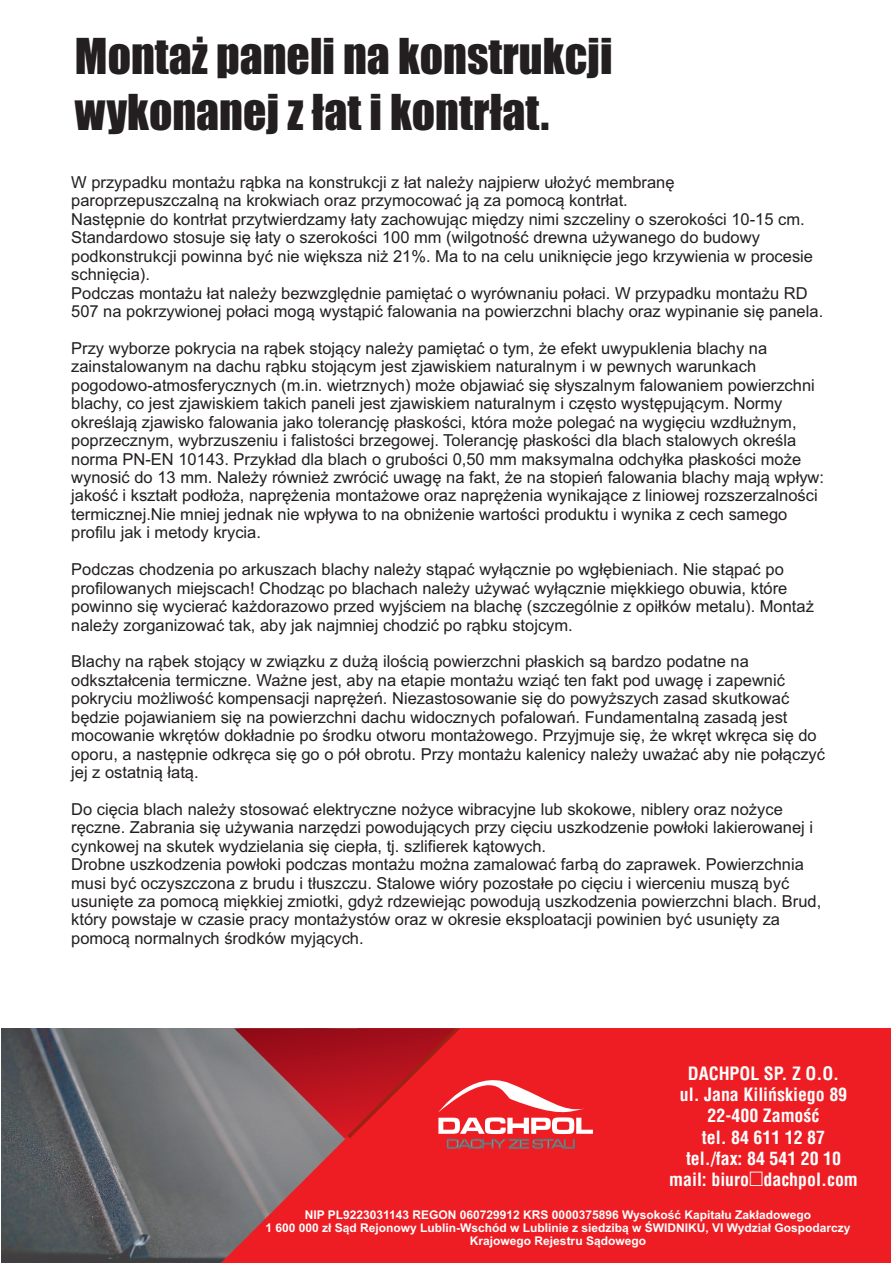
<style>
.page{position:relative;width:893px;height:1263px;background:#fff}
.page>*{position:absolute;margin:0;border:0;box-sizing:border-box;transform-origin:0 0}
.t1{font:45.75px/55.8px "Impact";color:#231f20}
.t2{font:700 17.85px/21.3px "Switzerland Condensed";color:#fff;text-align:center}
.t3{font:16.5px/18.5px "Arial";color:#231f20}
.t4{font:700 12px/13.4px "Arial";color:#fff;text-align:center}
</style>
<div class="page">
<div style="left:2px;top:1028px;width:889px;height:235px;background:#ee1d23"></div>
<img style="left:2px;top:1028px;width:334px;height:235px">
<svg style="left:234px;top:1028px;width:359px;height:120px"></svg>
<h1 class="t1" style="left:75px;top:31px;width:539px">Monta¿ paneli na konstrukcji wykonanej z ³at i kontr³at.</h1>
<p class="t3" style="left:71px;top:175px;width:754px">W przypadku monta¿u r¹bka na konstrukcji z ³at nale¿y najpierw u³o¿yæ membranê paroprzepuszczaln¹ na krokwiach oraz przymocowaæ j¹ za pomoc¹ kontr³at.<br>Nastêpnie do kontr³at przytwierdzamy ³aty zachowuj¹c miêdzy nimi szczeliny o szerokoœci 10-15 cm.<br>Standardowo stosuje siê ³aty o szerokoœci 100 mm (wilgotnoœæ drewna u¿ywanego do budowy podkonstrukcji powinna byæ nie wiêksza ni¿ 21%. Ma to na celu unikniêcie jego krzywienia w procesie schniêcia).<br>Podczas monta¿u ³at nale¿y bezwzglêdnie pamiêtaæ o wyrównaniu po³aci. W przypadku monta¿u RD 507 na pokrzywionej po³aci mog¹ wyst¹piæ falowania na powierzchni blachy oraz wypinanie siê panela.</p>
<p class="t3" style="left:71px;top:340px;width:754px">Przy wyborze pokrycia na r¹bek stoj¹cy nale¿y pamiêtaæ o tym, ¿e efekt uwypuklenia blachy na zainstalowanym na dachu r¹bku stoj¹cym jest zjawiskiem naturalnym i w pewnych warunkach pogodowo-atmosferycznych (m.in. wietrznych) mo¿e objawiaæ siê s³yszalnym falowaniem powierzchni blachy, co jest zjawiskiem takich paneli jest zjawiskiem naturalnym i czêsto wystêpuj¹cym. Normy okreœlaj¹ zjawisko falowania jako tolerancjê p³askoœci, która mo¿e polegaæ na wygiêciu wzd³u¿nym, poprzecznym, wybrzuszeniu i falistoœci brzegowej. Tolerancjê p³askoœci dla blach stalowych okreœla norma PN-EN 10143. Przyk³ad dla blach o gruboœci 0,50 mm maksymalna odchy³ka p³askoœci mo¿e wynosiæ do 13 mm. Nale¿y równie¿ zwróciæ uwagê na fakt, ¿e na stopieñ falowania blachy maj¹ wp³yw: jakoœæ i kszta³t pod³o¿a, naprê¿enia monta¿owe oraz naprê¿enia wynikaj¹ce z liniowej rozszerzalnoœci termicznej.Nie mniej jednak nie wp³ywa to na obni¿enie wartoœci produktu i wynika z cech samego profilu jak i metody krycia.</p>
<p class="t3" style="left:71px;top:562px;width:744px">Podczas chodzenia po arkuszach blachy nale¿y st¹paæ wy³¹cznie po wg³êbieniach. Nie st¹paæ po profilowanych miejscach! Chodz¹c po blachach nale¿y u¿ywaæ wy³¹cznie miêkkiego obuwia, które powinno siê wycieraæ ka¿dorazowo przed wyjœciem na blachê (szczególnie z opi³ków metalu). Monta¿ nale¿y zorganizowaæ tak, aby jak najmniej chodziæ po r¹bku stojcym.</p>
<p class="t3" style="left:71px;top:654px;width:755px">Blachy na r¹bek stoj¹cy w zwi¹zku z du¿¹ iloœci¹ powierzchni p³askich s¹ bardzo podatne na odkszta³cenia termiczne. Wa¿ne jest, aby na etapie monta¿u wzi¹æ ten fakt pod uwagê i zapewniæ pokryciu mo¿liwoœæ kompensacji naprê¿eñ. Niezastosowanie siê do powy¿szych zasad skutkowaæ bêdzie pojawianiem siê na powierzchni dachu widocznych pofalowañ. Fundamentaln¹ zasad¹ jest mocowanie wkrêtów dok³adnie po œrodku otworu monta¿owego. Przyjmuje siê, ¿e wkrêt wkrêca siê do oporu, a nastêpnie odkrêca siê go o pó³ obrotu. Przy monta¿u kalenicy nale¿y uwa¿aæ aby nie po³¹czyæ jej z ostatni¹ ³at¹.</p>
<p class="t3" style="left:71px;top:801px;width:752px">Do ciêcia blach nale¿y stosowaæ elektryczne no¿yce wibracyjne lub skokowe, niblery oraz no¿yce rêczne. Zabrania siê u¿ywania narzêdzi powoduj¹cych przy ciêciu uszkodzenie pow³oki lakierowanej i cynkowej na skutek wydzielania siê ciep³a, tj. szlifierek k¹towych.<br>Drobne uszkodzenia pow³oki podczas monta¿u mo¿na zamalowaæ farb¹ do zaprawek. Powierzchnia musi byæ oczyszczona z brudu i t³uszczu. Stalowe wióry pozosta³e po ciêciu i wierceniu musz¹ byæ usuniête za pomoc¹ miêkkiej zmiotki, gdy¿ rdzewiej¹c powoduj¹ uszkodzenia powierzchni blach. Brud, który powstaje w czasie pracy monta¿ystów oraz w okresie eksploatacji powinien byæ usuniêty za pomoc¹ normalnych œrodków myj¹cych.</p>
<p class="t2" style="left:669px;top:1063px;width:190px">DACHPOL SP. Z O.O.<br>ul. Jana Kiliñskiego 89<br>22-400 Zamoœæ<br>tel. 84 611 12 87<br>tel./fax: 84 541 20 10 mail: biuro@dachpol.com</p>
<p class="t4" style="left:265px;top:1209px;width:587px">NIP PL9223031143 REGON 060729912 KRS 0000375896 Wysokoœæ Kapita³u Zak³adowego<br>1 600 000 z³ S¹d Rejonowy Lublin-Wschód w Lublinie z siedzib¹ w ŒWIDNIKU, VI Wydzia³ Gospodarczy<br>Krajowego Rejestru S¹dowego</p>
</div>
